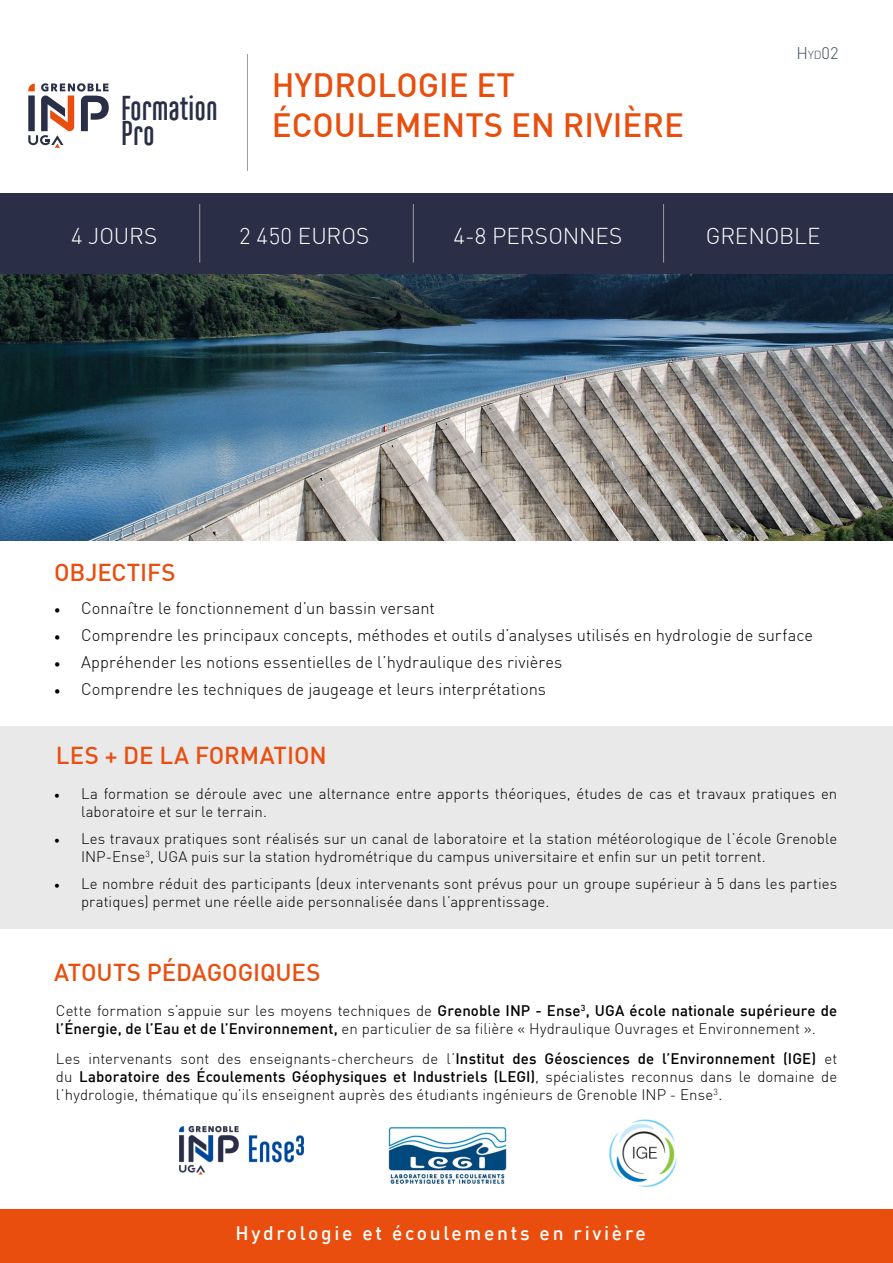
<style>
.page{position:relative;width:893px;height:1263px;background:#fff}
.page>*{position:absolute;margin:0;border:0;box-sizing:border-box;transform-origin:0 0}
.t1{font:700 34.35px/25.2px "Ando";color:#2a2e46}
.t2{font:500 33px/39.6px "DIN";color:#e84e0e}
.t3{font:500 24px "DIN";letter-spacing:-.005em;color:#e94e0f}
.t4{font:300 22.5px "DIN";letter-spacing:-.005em;color:#fff}
.t5{font:500 19.2px "DIN";letter-spacing:.14em;color:#fff}
.t6{font:300 16.5px "DIN";color:#000}
.t7{font:300 16.5px "DIN";color:#3f495b}
.t8{font:300 15px/18px "DIN";letter-spacing:.005em;color:#000}
.s1{font-size:11.55px}
.s2{font-family:"Minion Pro";font-weight:400}
.s3{font-weight:500}
</style>
<div class="page">
<div style="left:0;top:727px;width:893px;height:202px;background:#e9e9e9"></div>
<hr style="left:892px;top:758px;width:1px;height:281px;background:#000">
<div style="left:0;top:193px;width:893px;height:81px;background:#2a2e46"></div>
<hr style="left:199px;top:204px;width:1px;height:59px;background:#9d9d9c">
<hr style="left:413px;top:204px;width:1px;height:59px;background:#9d9d9c">
<hr style="left:663px;top:204px;width:1px;height:59px;background:#9d9d9c">
<img style="left:179px;top:1127px;width:124px;height:48px">
<img style="left:388px;top:1128px;width:118px;height:55px">
<img style="left:609px;top:1119px;width:68px;height:68px">
<img style="left:0;top:274px;width:893px;height:267px">
<hr style="left:247px;top:54px;width:1px;height:117px;background:#9d9d9c">
<svg style="left:28px;top:83px;width:81px;height:65px"></svg>
<hr style="left:892px;top:1120px;width:1px;height:143px;background:#3f495b">
<div style="left:0;top:1209px;width:893px;height:54px;background:#e94e0f"></div>
<h1 class="t1" style="left:121px;top:96px;width:98px">Formation<br>Pro</h1>
<h2 class="t2" style="left:272px;top:65px;width:414px">HYDROLOGIE ET<br>ÉCOULEMENTS EN RIVIÈRE</h2>
<p class="t7" style="left:796px;top:43px;width:44px">H<span class="s1">yd</span>02</p>
<h3 class="t4" style="left:71px;top:222px;width:88px">4 JOURS</h3>
<h3 class="t4" style="left:239px;top:222px;width:132px">2 450 EUROS</h3>
<h3 class="t4" style="left:453px;top:222px;width:170px">4-8 PERSONNES</h3>
<h3 class="t4" style="left:706px;top:222px;width:116px">GRENOBLE</h3>
<h3 class="t3" style="left:54px;top:556px;width:123px">OBJECTIFS</h3>
<p class="t6" style="left:54px;top:598px;width:382px"><span class="s2">•</span> Connaître le fonctionnement d’un bassin versant</p>
<p class="t6" style="left:54px;top:625px;width:761px"><span class="s2">•</span> Comprendre les principaux concepts, méthodes et outils d’analyses utilisés en hydrologie de surface</p>
<p class="t6" style="left:54px;top:652px;width:510px"><span class="s2">•</span> Appréhender les notions essentielles de l’hydraulique des rivières</p>
<p class="t6" style="left:54px;top:679px;width:494px"><span class="s2">•</span> Comprendre les techniques de jaugeage et leurs interprétations</p>
<h3 class="t3" style="left:56px;top:740px;width:272px">LES + DE LA FORMATION</h3>
<p class="t8" style="left:81px;top:784px;width:758px;text-indent:-27px"><span class="s2">•</span> La formation se déroule avec une alternance entre apports théoriques, études de cas et travaux pratiques en laboratoire et sur le terrain.</p>
<p class="t8" style="left:81px;top:829px;width:758px;text-indent:-27px"><span class="s2">•</span> Les travaux pratiques sont réalisés sur un canal de laboratoire et la station météorologique de l’école Grenoble<br>INP-Ense<sup>3</sup>, UGA puis sur la station hydrométrique du campus universitaire et enfin sur un petit torrent.</p>
<p class="t8" style="left:81px;top:874px;width:758px;text-indent:-27px"><span class="s2">•</span> Le nombre réduit des participants (deux intervenants sont prévus pour un groupe supérieur à 5 dans les parties pratiques) permet une réelle aide personnalisée dans l’apprentissage.</p>
<h3 class="t3" style="left:54px;top:957px;width:268px">ATOUTS PÉDAGOGIQUES</h3>
<p class="t8" style="left:56px;top:1002px;width:783px">Cette formation s’appuie sur les moyens techniques de <span class="s3">Grenoble INP - Ense</span><sup>3</sup><span class="s3">, UGA école nationale supérieure de l’Énergie, de l’Eau et de l’Environnement,</span> en particulier de sa filière « Hydraulique Ouvrages et Environnement ».</p>
<p class="t8" style="left:56px;top:1050px;width:783px;text-align:justify">Les intervenants sont des enseignants-chercheurs de l’<span class="s3">Institut des Géosciences de l’Environnement (IGE)</span> et du <span class="s3">Laboratoire des Écoulements Géophysiques et Industriels (LEGI)</span>, spécialistes reconnus dans le domaine de l’hydrologie, thématique qu’ils enseignent auprès des étudiants ingénieurs de Grenoble INP - Ense<sup>3</sup>.</p>
<p class="t5" style="left:235px;top:1220px;width:412px">Hydrologie et écoulements en rivière</p>
</div>
